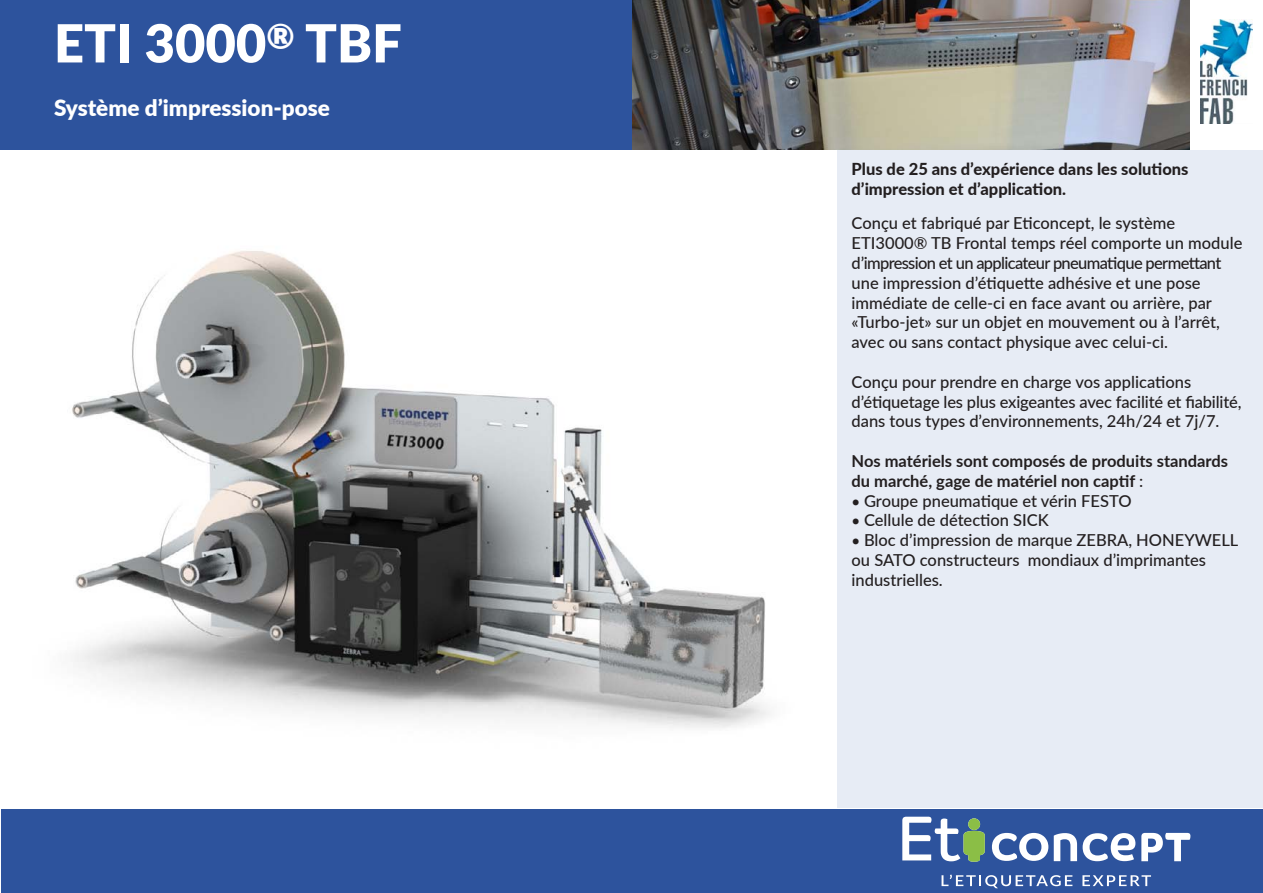
<style>
.page{position:relative;width:1263px;height:893px;background:#fff}
.page>*{position:absolute;margin:0;border:0;box-sizing:border-box;transform-origin:0 0}
.t1{font:900 52.5px "Lato";color:#fff}
.t2{font:900 22.5px "Lato";color:#fff}
.t3{font:500 16.5px/19.8px "Lato";color:#231f20}
.t4{font:700 16.5px/19.8px "Lato";color:#231f20}
.t5{font:800 16.5px/19.8px "Lato";color:#231f20}
.s1{font-weight:500}
.s2{font-size:15px}
</style>
<div class="page">
<img style="left:72px;top:251px;width:698px;height:477px">
<div style="left:838px;top:149px;width:425px;height:659px;background:#e7ecf5"></div>
<div style="left:0;top:0;width:634px;height:149px;background:#2d539d"></div>
<img style="left:632px;top:1px;width:558px;height:148px">
<div style="left:1px;top:810px;width:1262px;height:83px;background:#2d539d"></div>
<svg style="left:902px;top:817px;width:83px;height:45px"></svg>
<svg style="left:992px;top:833px;width:56px;height:28px"></svg>
<svg style="left:1141px;top:833px;width:49px;height:28px"></svg>
<svg style="left:1054px;top:833px;width:81px;height:28px"></svg>
<svg style="left:941px;top:874px;width:131px;height:14px"></svg>
<svg style="left:1082px;top:875px;width:69px;height:11px"></svg>
<img style="left:1201px;top:20px;width:51px;height:104px">
<h1 class="t1" style="left:54px;top:4px;width:349px">ETI 3000<sup>®</sup> TBF</h1>
<h2 class="t2" style="left:54px;top:91px;width:278px">Système d’impression-pose</h2>
<p class="t5" style="left:851px;top:159px;width:338px">Plus de 25 ans d’expérience dans les solutions d’impression et d’application.</p>
<p class="t3" style="left:851px;top:213px;width:392px">Conçu et fabriqué par Eticoncept, le système ETI3000® TB Frontal temps réel comporte un module d’impression et un applicateur pneumatique permettant une impression d’étiquette adhésive et une pose immédiate de celle-ci en face avant ou arrière, par «Turbo-jet» sur un objet en mouvement ou à l’arrêt, avec ou sans contact physique avec celui-ci.</p>
<p class="t3" style="left:851px;top:371px;width:391px">Conçu pour prendre en charge vos applications d’étiquetage les plus exigeantes avec facilité et fiabilité, dans tous types d’environnements, 24h/24 et 7j/7.</p>
<p class="t4" style="left:851px;top:450px;width:378px">Nos matériels sont composés de produits standards du marché, gage de matériel non captif <span class="s1">:</span></p>
<p class="t3" style="left:851px;top:490px;width:282px"><span class="s2">•</span> Groupe pneumatique et vérin FESTO</p>
<p class="t3" style="left:851px;top:510px;width:199px"><span class="s2">•</span> Cellule de détection SICK</p>
<p class="t3" style="left:851px;top:530px;width:388px"><span class="s2">•</span> Bloc d’impression de marque ZEBRA, HONEYWELL ou SATO constructeurs mondiaux d’imprimantes industrielles.</p>
</div>
